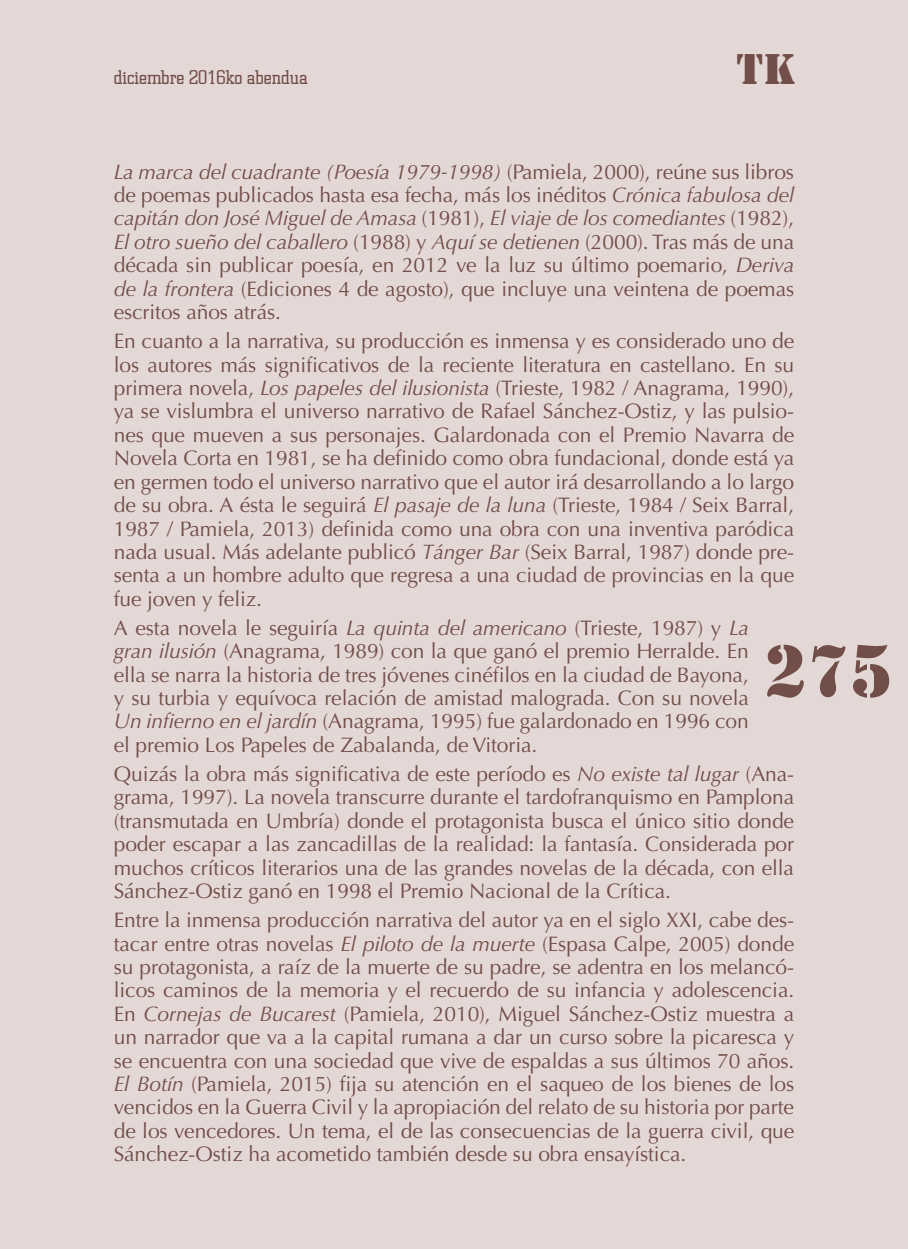
<style>
.page{position:relative;width:908px;height:1249px;background:#fff}
.page>*{position:absolute;margin:0;border:0;box-sizing:border-box;transform-origin:0 0}
.t1{font:68px "Stencil";color:#714e47}
.t2{font:40px "Stencil";color:#714e47}
.CUERPO_LIBRO{font:21px/23.4px "Optima";letter-spacing:-.005em;color:#714e47;text-align:justify}
.t3{font:300 20px "Square Slabserif 711 BT";color:#714e47}
.s1{font-style:italic}
</style>
<div class="page">
<div style="left:0;top:0;width:908px;height:1248px;background:#e4d8d7"></div>
<p class="t3" style="left:114px;top:64px;width:196px">diciembre 2016ko abendua</p>
<h2 class="t2" style="left:736px;top:43px;width:61px">TK</h2>
<p class="CUERPO_LIBRO" style="left:114px;top:160px;width:682px"><span class="s1">La marca del cuadrante (Poesía 1979-1998)</span> (Pamiela, 2000), reúne sus libros de poemas publicados hasta esa fecha, más los inéditos <span class="s1">Crónica fabulosa del capitán don José Miguel de Amasa</span> (1981), <span class="s1">El viaje de los comediantes</span> (1982), <span class="s1">El otro sueño del caballero</span> (1988) y <span class="s1">Aquí se detienen</span> (2000). Tras más de una década sin publicar poesía, en 2012 ve la luz su último poemario, <span class="s1">Deriva de la frontera</span> (Ediciones 4 de agosto), que incluye una veintena de poemas escritos años atrás.</p>
<p class="CUERPO_LIBRO" style="left:114px;top:329px;width:682px">En cuanto a la narrativa, su producción es inmensa y es considerado uno de los autores más significativos de la reciente literatura en castellano. En su primera novela, <span class="s1">Los papeles del ilusionista</span> (Trieste, 1982 / Anagrama, 1990), ya se vislumbra el universo narrativo de Rafael Sánchez-Ostiz, y las pulsio&shy;nes que mueven a sus personajes. Galardonada con el Premio Navarra de Novela Corta en 1981, se ha definido como obra fundacional, donde está ya en germen todo el universo narrativo que el autor irá desarrollando a lo largo de su obra. A ésta le seguirá <span class="s1">El pasaje de la luna</span> (Trieste, 1984 / Seix Barral, 1987 / Pamiela, 2013) definida como una obra con una inventiva paródica nada usual. Más adelante publicó <span class="s1">Tánger Bar</span> (Seix Barral, 1987) donde pre&shy;senta a un hombre adulto que regresa a una ciudad de provincias en la que fue joven y feliz.</p>
<p class="CUERPO_LIBRO" style="left:114px;top:616px;width:637px">A esta novela le seguiría <span class="s1">La quinta del americano</span> (Trieste, 1987) y <span class="s1">La gran ilusión</span> (Anagrama, 1989) con la que ganó el premio Herralde. En ella se narra la historia de tres jóvenes cinéfilos en la ciudad de Bayona, y su turbia y equívoca relación de amistad malograda. Con su novela <span class="s1">Un infierno en el jardín</span> (Anagrama, 1995) fue galardonado en 1996 con el premio Los Papeles de Zabalanda, de Vitoria.</p>
<p class="CUERPO_LIBRO" style="left:114px;top:762px;width:682px">Quizás la obra más significativa de este período es <span class="s1">No existe tal lugar</span> (Ana&shy;grama, 1997). La novela transcurre durante el tardofranquismo en Pamplona (transmutada en Umbría) donde el protagonista busca el único sitio donde poder escapar a las zancadillas de la realidad: la fantasía. Considerada por muchos críticos literarios una de las grandes novelas de la década, con ella Sánchez-Ostiz ganó en 1998 el Premio Nacional de la Crítica.</p>
<p class="CUERPO_LIBRO" style="left:114px;top:908px;width:682px">Entre la inmensa producción narrativa del autor ya en el siglo XXI, cabe des&shy;tacar entre otras novelas <span class="s1">El piloto de la muerte</span> (Espasa Calpe, 2005) donde su protagonista, a raíz de la muerte de su padre, se adentra en los melancó&shy;licos caminos de la memoria y el recuerdo de su infancia y adolescencia.<br>En <span class="s1">Cornejas de Bucarest</span> (Pamiela, 2010), Miguel Sánchez-Ostiz muestra a un narrador que va a la capital rumana a dar un curso sobre la picaresca y se encuentra con una sociedad que vive de espaldas a sus últimos 70 años.<br><span class="s1">El Botín</span> (Pamiela, 2015) fija su atención en el saqueo de los bienes de los vencidos en la Guerra Civil y la apropiación del relato de su historia por parte de los vencedores. Un tema, el de las consecuencias de la guerra civil, que Sánchez-Ostiz ha acometido también desde su obra ensayística.</p>
<h1 class="t1" style="left:764px;top:627px;width:130px">275</h1>
</div>
